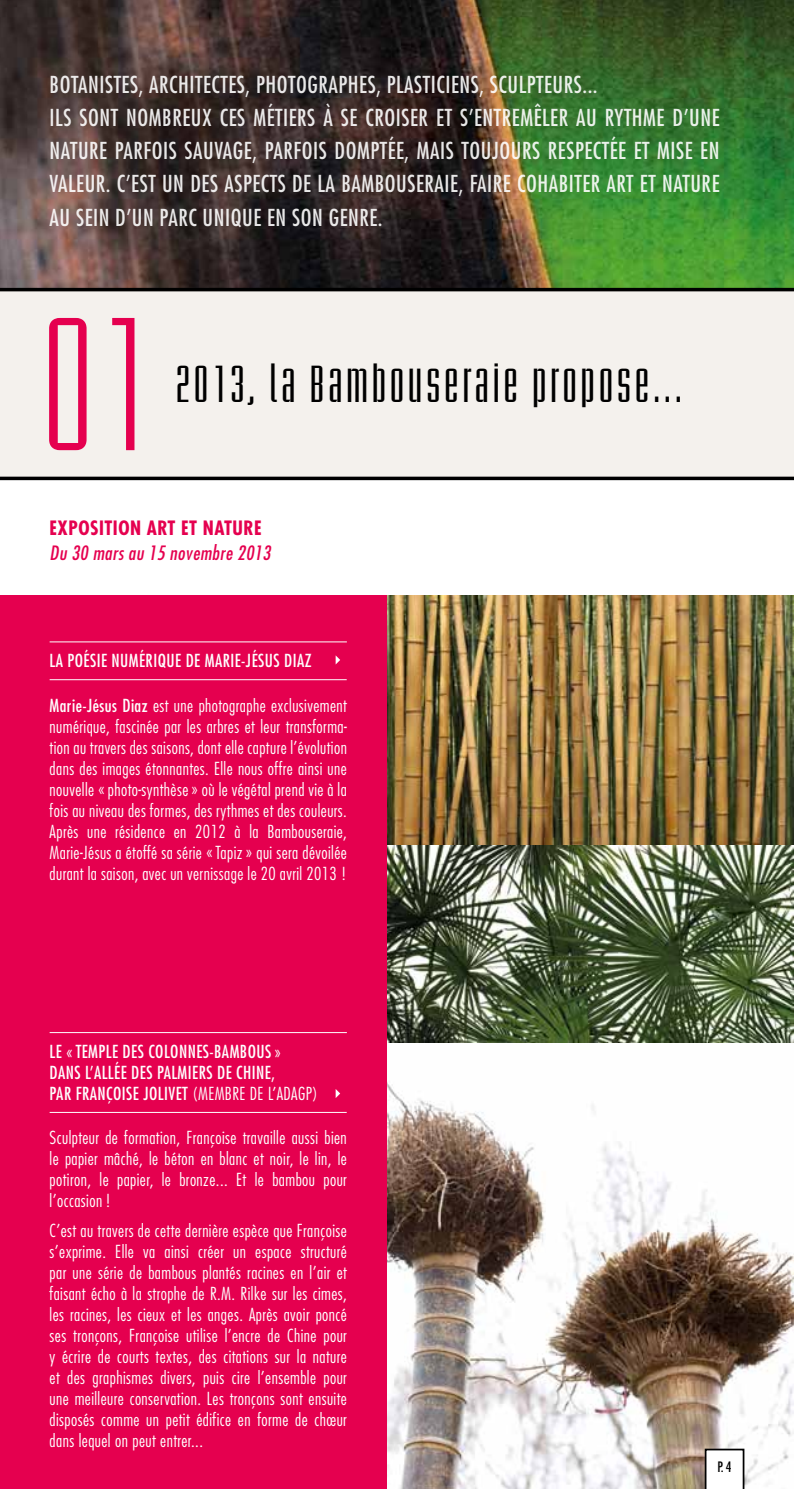
<style>
.page{position:relative;width:794px;height:1489px;background:#fff}
.page>*{position:absolute;margin:0;border:0;box-sizing:border-box;transform-origin:0 0}
.t1{font:159.25px "Briem Akademi MM 360 160";color:#e5004f}
.t2{font:43.75px "Briem Akademi MM 540 160";letter-spacing:.08em;color:#000}
.t3{font:condensed 22.75px/33.2px "Futura";letter-spacing:.025em;color:#fff}
.t4{font:italic condensed 19.25px "Futura";letter-spacing:.025em;color:#e5004f}
.t5{font:700 condensed 19.25px "Futura";letter-spacing:.025em;color:#e5004f}
.t6{font:300 condensed 17.5px/21px "Futura";letter-spacing:.025em;color:#fff;text-align:justify}
.t7{font:condensed 17.5px "Futura";letter-spacing:.025em;color:#fff}
.t8{font:condensed 14px "Futura";color:#000}
.s1{font-weight:400}
</style>
<div class="page">
<img style="left:386px;top:1032px;width:408px;height:456px">
<img style="left:387px;top:595px;width:407px;height:250px">
<img style="left:0;top:0;width:794px;height:288px">
<img style="left:387px;top:845px;width:407px;height:197px">
<div style="left:0;top:595px;width:386px;height:893px;background:#e5004f"></div>
<hr style="left:50px;top:641px;width:297px;height:1px;background:#fff">
<hr style="left:50px;top:1032px;width:297px;height:1px;background:#fff">
<svg style="left:336px;top:656px;width:4px;height:8px"></svg>
<hr style="left:50px;top:679px;width:297px;height:1px;background:#fff">
<svg style="left:336px;top:1089px;width:4px;height:9px"></svg>
<hr style="left:50px;top:1111px;width:297px;height:1px;background:#fff">
<div style="left:0;top:288px;width:794px;height:192px;background:#f4f1ed"></div>
<svg style="left:704px;top:1448px;width:40px;height:40px"></svg>
<p class="t3" style="left:50px;top:67px;width:671px">BOTANISTES, ARCHITECTES, PHOTOGRAPHES, PLASTICIENS, SCULPTEURS...<br>ILS SONT NOMBREUX CES MÉTIERS À SE CROISER ET S’ENTREMÊLER AU RYTHME D’UNE NATURE PARFOIS SAUVAGE, PARFOIS DOMPTÉE, MAIS TOUJOURS RESPECTÉE ET MISE EN VALEUR. C’EST UN DES ASPECTS DE LA BAMBOUSERAIE, FAIRE COHABITER ART ET NATURE AU SEIN D’UN PARC UNIQUE EN SON GENRE.</p>
<h1 class="t1" style="left:40px;top:302px;width:112px">01</h1>
<h2 class="t2" style="left:176px;top:361px;width:508px">2013, la Bambouseraie propose...</h2>
<p class="t5" style="left:50px;top:515px;width:214px">EXPOSITION ART ET NATURE</p>
<p class="t4" style="left:50px;top:540px;width:222px">Du 30 mars au 15 novembre 2013</p>
<p class="t7" style="left:50px;top:649px;width:26px">LA POÉSIE</p>
<p class="t7" style="left:112px;top:649px;width:9px">NUMÉRIQUE</p>
<p class="t7" style="left:186px;top:649px;width:74px">DE MARIE-JÉSUS</p>
<p class="t7" style="left:284px;top:649px;width:29px">DIAZ</p>
<p class="t6" style="left:50px;top:694px;width:299px"><span class="s1">MARIE-JÉSUS DIAZ</span> est une photographe exclusivement numérique, fascinée par les arbres et leur transforma&shy;tion au travers des saisons, dont elle capture l’évolution dans des images étonnantes. Elle nous offre ainsi une nouvelle «photo-synthèse» où le végétal prend vie à la fois au niveau des formes, des rythmes et des couleurs.<br>Après une résidence en 2012 à la Bambouseraie, Marie-Jésus a étoffé sa série «Tapiz» qui sera dévoilée durant la saison, avec un vernissage le 20 avril 2013 !</p>
<p class="t7" style="left:50px;top:1040px;width:41px">LE «TEMPLE</p>
<p class="t7" style="left:123px;top:1040px;width:35px">DES COLONNES</p>
<p class="t7" style="left:209px;top:1040px;width:13px">-BAMBOUS</p>
<p class="t7" style="left:274px;top:1040px;width:8px">»</p>
<p class="t7" style="left:50px;top:1061px;width:9px">DANS</p>
<p class="t7" style="left:85px;top:1061px;width:17px">L’ALLÉE</p>
<p class="t7" style="left:131px;top:1061px;width:34px">DES PALMIERS</p>
<p class="t7" style="left:217px;top:1061px;width:59px">DE CHINE,</p>
<p class="t7" style="left:50px;top:1082px;width:71px">PAR FRAN ÇOISE</p>
<p class="t7" style="left:143px;top:1082px;width:14px">JOLIVET</p>
<p class="t6" style="left:192px;top:1082px;width:15px">(membre</p>
<p class="t6" style="left:250px;top:1082px;width:69px">de l’ADAGP)</p>
<p class="t6" style="left:50px;top:1127px;width:299px">Sculpteur de formation, Françoise travaille aussi bien le papier mâché, le béton en blanc et noir, le lin, le potiron, le papier, le bronze... Et le bambou pour l’occasion!</p>
<p class="t6" style="left:50px;top:1220px;width:299px">C’est au travers de cette dernière espèce que Françoise s’exprime. Elle va ainsi créer un espace structuré par une série de bambous plantés racines en l’air et faisant écho à la strophe de R.M. Rilke sur les cimes, les racines, les cieux et les anges. Après avoir poncé ses tronçons, Françoise utilise l’encre de Chine pour y écrire de courts textes, des citations sur la nature et des graphismes divers, puis cire l’ensemble pour une meilleure conservation. Les tronçons sont ensuite disposés comme un petit édifice en forme de chœur dans lequel on peut entrer...</p>
<p class="t8" style="left:717px;top:1457px;width:16px">P. 4</p>
</div>
